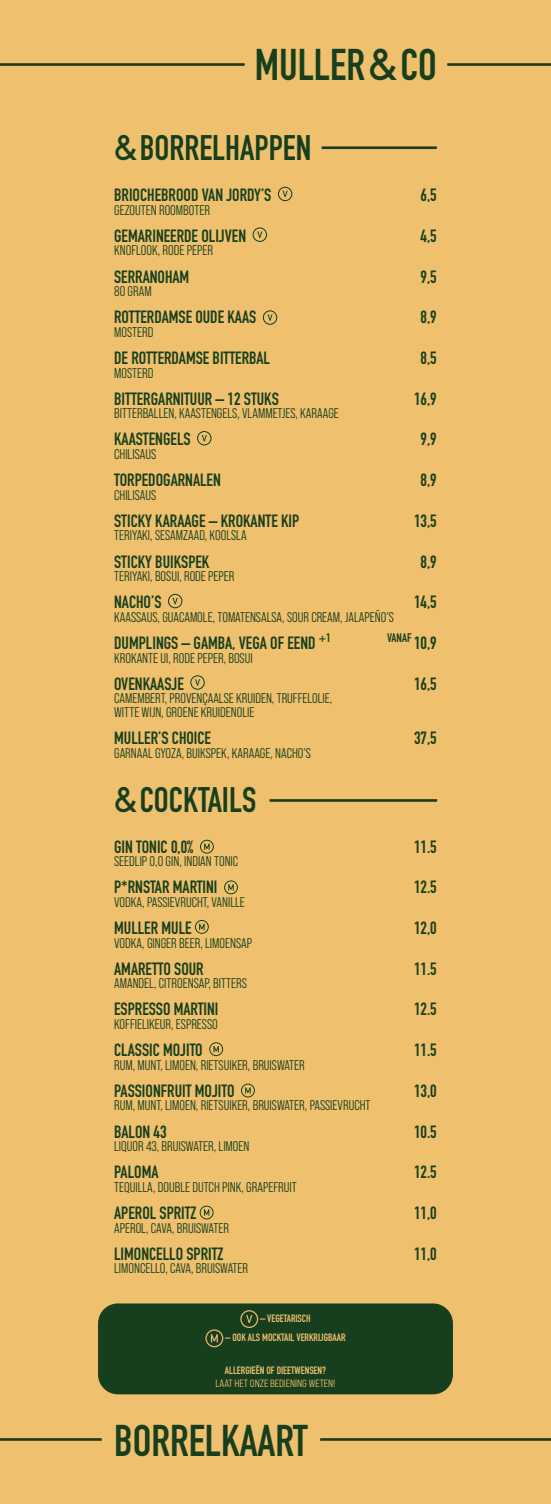
<style>
.page{position:relative;width:551px;height:1504px;background:#fff}
.page>*{position:absolute;margin:0;border:0;box-sizing:border-box;transform-origin:0 0}
.t1{font:43.75px "DIN Engschrift Std";color:#173f1d}
.Gerecht{font:35px "DIN Engschrift Std";color:#173f1d}
.Gerecht-2{font:17.5px "DIN Engschrift Std";color:#173f1d}
.Beschrijving{font:14px "Bebas Neue Pro Middle";color:#173f1d}
.Gerecht-3{font:14px "Bebas Neue Pro Middle";color:#173f1d}
.Gerecht-4{font:12.25px "DIN Engschrift Std";color:#173f1d}
.Gerecht-5{font:10.5px "DIN Engschrift Std";color:#efc06e}
.Gerecht-6{font:10.5px "Bebas Neue Pro Sm E Md";color:#efc06e}
.s1{font-family:"DIN Mittelschrift Std"}
.s2{font-size:17.5px}
</style>
<div class="page">
<div style="left:0;top:0;width:551px;height:1503px;background:#efc06e"></div>
<div style="left:98px;top:1303px;width:355px;height:91px;background:#173f1d;border-radius:20px"></div>
<svg style="left:240px;top:1310px;width:18px;height:17px"></svg>
<svg style="left:205px;top:1329px;width:18px;height:17px"></svg>
<hr style="left:0;top:63px;width:245px;height:3px;background:#173f1d">
<hr style="left:447px;top:63px;width:104px;height:3px;background:#173f1d">
<hr style="left:0;top:1437px;width:102px;height:3px;background:#173f1d">
<hr style="left:320px;top:1437px;width:231px;height:3px;background:#173f1d">
<svg style="left:278px;top:187px;width:14px;height:14px"></svg>
<svg style="left:252px;top:227px;width:15px;height:15px"></svg>
<svg style="left:263px;top:310px;width:14px;height:15px"></svg>
<svg style="left:197px;top:431px;width:14px;height:14px"></svg>
<svg style="left:168px;top:594px;width:14px;height:14px"></svg>
<svg style="left:190px;top:675px;width:15px;height:14px"></svg>
<svg style="left:200px;top:839px;width:14px;height:14px"></svg>
<svg style="left:224px;top:880px;width:14px;height:14px"></svg>
<svg style="left:195px;top:920px;width:14px;height:13px"></svg>
<svg style="left:209px;top:1042px;width:14px;height:13px"></svg>
<svg style="left:241px;top:1083px;width:14px;height:14px"></svg>
<svg style="left:200px;top:1205px;width:13px;height:14px"></svg>
<hr style="left:321px;top:146px;width:116px;height:3px;background:#173f1d">
<hr style="left:269px;top:799px;width:168px;height:2px;background:#173f1d">
<p class="t1" style="left:255px;top:39px;width:183px">MULLER<span class="s1">&amp;</span>CO</p>
<p class="Gerecht" style="left:114px;top:128px;width:199px"><span class="s1">&amp;</span>BORRELHAPPEN</p>
<p class="Gerecht-2" style="left:114px;top:185px;width:159px">BRIOCHEBROOD VAN JORDY’S</p>
<p class="Gerecht-2" style="left:420px;top:185px;width:18px">6,5</p>
<p class="Beschrijving" style="left:114px;top:202px;width:97px">GEZOUTEN ROOMBOTER</p>
<p class="Gerecht-2" style="left:114px;top:225px;width:133px">GEMARINEERDE OLIJVEN</p>
<p class="Gerecht-2" style="left:420px;top:225px;width:18px">4,5</p>
<p class="Beschrijving" style="left:114px;top:243px;width:100px">KNOFLOOK, RODE PEPER</p>
<p class="Gerecht-2" style="left:114px;top:266px;width:77px">SERRANOHAM</p>
<p class="Gerecht-2" style="left:420px;top:266px;width:18px">9,5</p>
<p class="Beschrijving" style="left:114px;top:283px;width:39px">80 GRAM</p>
<p class="Gerecht-2" style="left:114px;top:307px;width:144px">ROTTERDAMSE OUDE KAAS</p>
<p class="Gerecht-2" style="left:420px;top:307px;width:18px">8,9</p>
<p class="Beschrijving" style="left:114px;top:324px;width:41px">MOSTERD</p>
<p class="Gerecht-2" style="left:114px;top:347px;width:157px">DE ROTTERDAMSE BITTERBAL</p>
<p class="Gerecht-2" style="left:420px;top:347px;width:18px">8,5</p>
<p class="Gerecht-3" style="left:114px;top:365px;width:41px">MOSTERD</p>
<p class="Gerecht-2" style="left:114px;top:388px;width:166px">BITTERGARNITUUR – 12 STUKS</p>
<p class="Gerecht-2" style="left:414px;top:388px;width:24px">16,9</p>
<p class="Beschrijving" style="left:114px;top:405px;width:226px">BITTERBALLEN, KAASTENGELS, VLAMMETJES, KARAAGE</p>
<p class="Gerecht-2" style="left:114px;top:429px;width:78px">KAASTENGELS</p>
<p class="Gerecht-2" style="left:420px;top:429px;width:18px">9,9</p>
<p class="Beschrijving" style="left:114px;top:446px;width:43px">CHILISAUS</p>
<p class="Gerecht-2" style="left:114px;top:469px;width:108px">TORPEDOGARNALEN</p>
<p class="Gerecht-2" style="left:420px;top:469px;width:18px">8,9</p>
<p class="Beschrijving" style="left:114px;top:487px;width:43px">CHILISAUS</p>
<p class="Gerecht-2" style="left:114px;top:510px;width:186px">STICKY KARAAGE – KROKANTE KIP</p>
<p class="Gerecht-2" style="left:414px;top:510px;width:24px">13,5</p>
<p class="Beschrijving" style="left:114px;top:527px;width:134px">TERIYAKI, SESAMZAAD, KOOLSLA</p>
<p class="Gerecht-2" style="left:114px;top:551px;width:97px">STICKY BUIKSPEK</p>
<p class="Gerecht-2" style="left:420px;top:551px;width:18px">8,9</p>
<p class="Gerecht-3" style="left:114px;top:568px;width:122px">TERIYAKI, BOSUI, RODE PEPER</p>
<p class="Gerecht-2" style="left:114px;top:592px;width:49px">NACHO’S</p>
<p class="Gerecht-2" style="left:414px;top:592px;width:24px">14,5</p>
<p class="Beschrijving" style="left:114px;top:609px;width:281px">KAASSAUS, GUACAMOLE, TOMATENSALSA, SOUR CREAM, JALAPEÑO’S</p>
<p class="Gerecht-2" style="left:114px;top:632px;width:218px">DUMPLINGS – GAMBA, VEGA OF EEND <sup>+1</sup></p>
<p class="Gerecht-4" style="left:387px;top:630px;width:51px">VANAF <span class="s2">10,9</span></p>
<p class="Beschrijving" style="left:114px;top:649px;width:140px">KROKANTE UI, RODE PEPER, BOSUI</p>
<p class="Gerecht-2" style="left:114px;top:673px;width:71px">OVENKAASJE</p>
<p class="Gerecht-2" style="left:414px;top:673px;width:24px">16,5</p>
<p class="Gerecht-3" style="left:114px;top:690px;width:219px">CAMEMBERT, PROVENÇAALSE KRUIDEN, TRUFFELOLIE,</p>
<p class="Beschrijving" style="left:114px;top:704px;width:142px">WITTE WIJN, GROENE KRUIDENOLIE</p>
<p class="Gerecht-2" style="left:114px;top:727px;width:98px">MULLER’S CHOICE</p>
<p class="Gerecht-2" style="left:414px;top:727px;width:24px">37,5</p>
<p class="Beschrijving" style="left:114px;top:744px;width:198px">GARNAAL GYOZA, BUIKSPEK, KARAAGE, NACHO’S</p>
<p class="Gerecht" style="left:114px;top:779px;width:144px"><span class="s1">&amp;</span>COCKTAILS</p>
<p class="Gerecht-2" style="left:114px;top:836px;width:81px">GIN TONIC 0,0%</p>
<p class="Gerecht-2" style="left:414px;top:836px;width:24px">11.5</p>
<p class="Beschrijving" style="left:114px;top:853px;width:126px">SEEDLIP 0,0 GIN, INDIAN TONIC</p>
<p class="Gerecht-2" style="left:114px;top:876px;width:105px">P*RNSTAR MARTINI</p>
<p class="Gerecht-2" style="left:414px;top:876px;width:24px">12.5</p>
<p class="Beschrijving" style="left:114px;top:894px;width:132px">VODKA, PASSIEVRUCHT, VANILLE</p>
<p class="Gerecht-2" style="left:114px;top:917px;width:79px">MULLER MULE</p>
<p class="Gerecht-2" style="left:414px;top:917px;width:24px">12,0</p>
<p class="Beschrijving" style="left:114px;top:934px;width:139px">VODKA, GINGER BEER, LIMOENSAP</p>
<p class="Gerecht-2" style="left:114px;top:958px;width:91px">AMARETTO SOUR</p>
<p class="Gerecht-2" style="left:414px;top:958px;width:24px">11.5</p>
<p class="Beschrijving" style="left:114px;top:975px;width:134px">AMANDEL, CITROENSAP, BITTERS</p>
<p class="Gerecht-2" style="left:114px;top:998px;width:106px">ESPRESSO MARTINI</p>
<p class="Gerecht-2" style="left:414px;top:998px;width:24px">12.5</p>
<p class="Beschrijving" style="left:114px;top:1016px;width:105px">KOFFIELIKEUR, ESPRESSO</p>
<p class="Gerecht-2" style="left:114px;top:1039px;width:90px">CLASSIC MOJITO</p>
<p class="Gerecht-2" style="left:414px;top:1039px;width:24px">11.5</p>
<p class="Beschrijving" style="left:114px;top:1056px;width:192px">RUM, MUNT, LIMOEN, RIETSUIKER, BRUISWATER</p>
<p class="Gerecht-2" style="left:114px;top:1080px;width:122px">PASSIONFRUIT MOJITO</p>
<p class="Gerecht-2" style="left:414px;top:1080px;width:24px">13,0</p>
<p class="Beschrijving" style="left:114px;top:1097px;width:258px">RUM, MUNT, LIMOEN, RIETSUIKER, BRUISWATER, PASSIEVRUCHT</p>
<p class="Gerecht-2" style="left:114px;top:1120px;width:54px">BALON 43</p>
<p class="Gerecht-2" style="left:414px;top:1120px;width:24px">10.5</p>
<p class="Beschrijving" style="left:114px;top:1138px;width:137px">LIQUOR 43, BRUISWATER, LIMOEN</p>
<p class="Gerecht-2" style="left:114px;top:1161px;width:46px">PALOMA</p>
<p class="Gerecht-2" style="left:414px;top:1161px;width:24px">12.5</p>
<p class="Beschrijving" style="left:114px;top:1178px;width:184px">TEQUILLA, DOUBLE DUTCH PINK, GRAPEFRUIT</p>
<p class="Gerecht-2" style="left:114px;top:1202px;width:84px">APEROL SPRITZ</p>
<p class="Gerecht-2" style="left:414px;top:1202px;width:24px">11,0</p>
<p class="Beschrijving" style="left:114px;top:1219px;width:116px">APEROL, CAVA, BRUISWATER</p>
<p class="Gerecht-2" style="left:114px;top:1243px;width:111px">LIMONCELLO SPRITZ</p>
<p class="Gerecht-2" style="left:414px;top:1243px;width:24px">11,0</p>
<p class="Gerecht-3" style="left:114px;top:1260px;width:135px">LIMONCELLO, CAVA, BRUISWATER</p>
<p class="Gerecht-5" style="left:260px;top:1311px;width:52px">– VEGETARISCH</p>
<p class="Gerecht-5" style="left:225px;top:1330px;width:122px">– OOK ALS MOCKTAIL VERKRIJGBAAR</p>
<p class="Gerecht-5" style="left:225px;top:1364px;width:103px">ALLERGIEËN OF DIEETWENSEN?</p>
<p class="Gerecht-6" style="left:215px;top:1376px;width:121px">LAAT HET ONZE BEDIENING WETEN!</p>
<p class="t1" style="left:114px;top:1414px;width:195px">BORRELKAART</p>
</div>
